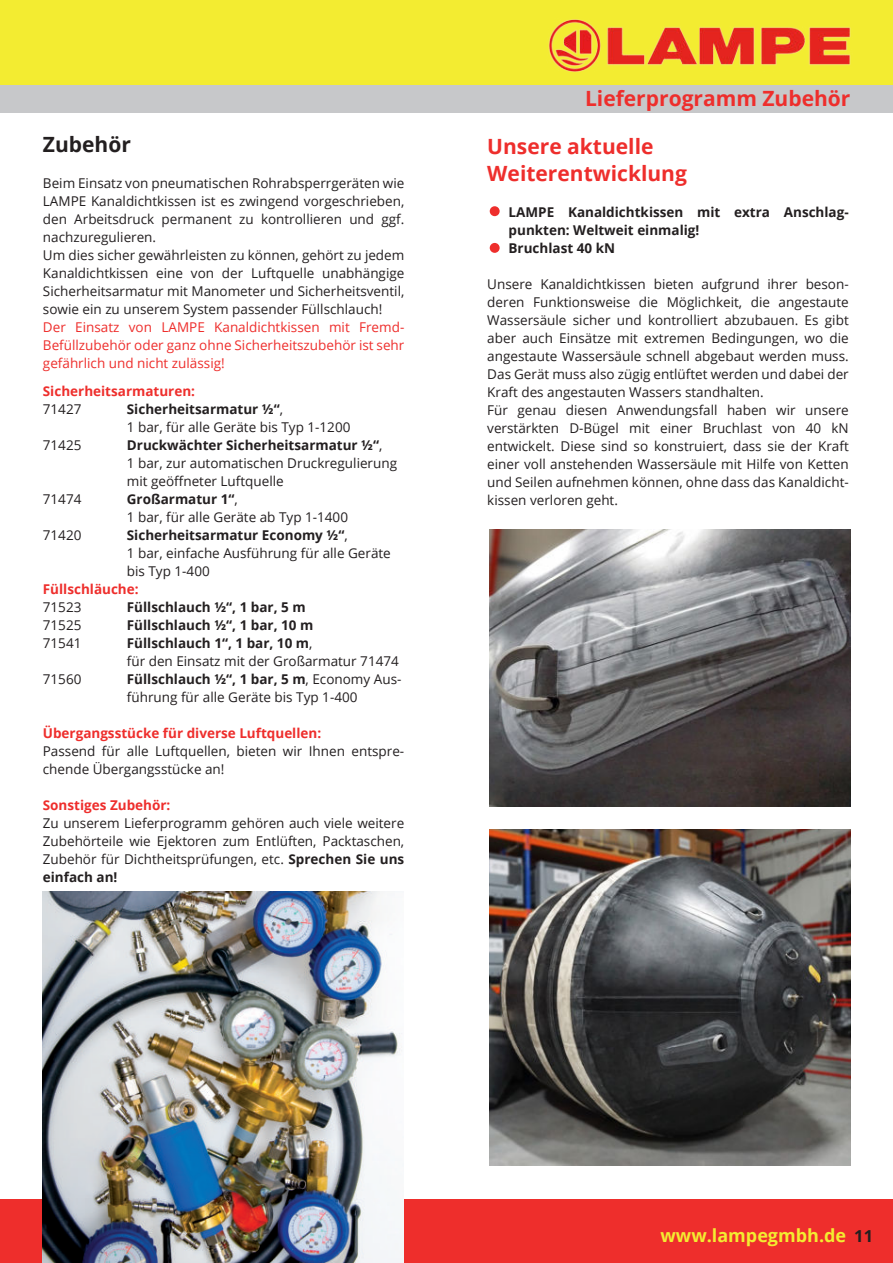
<style>
.page{position:relative;width:893px;height:1263px;background:#fff}
.page>*{position:absolute;margin:0;border:0;box-sizing:border-box;transform-origin:0 0}
.t1{font:700 21px/27px "Open Sans";color:#ee2e2c}
.t2{font:700 21px "Open Sans";color:#231f20}
.t3{font:700 18px "Open Sans";color:#f3ec31}
.t4{font:13.5px/18px "Open Sans";color:#231f20}
.t5{font:700 13.5px/18px "Open Sans";color:#231f20}
.t6{font:13.5px/18px "Open Sans";color:#ee2e2c;text-align:justify}
.t7{font:700 13.5px "Open Sans";color:#ee2e2c}
.s1{font-weight:700}
.s2{font-size:16.5px;color:#231f20}
</style>
<div class="page">
<div style="left:0;top:1199px;width:893px;height:64px;background:#ee2e2c"></div>
<div style="left:0;top:0;width:893px;height:138px;background:#f3ec31"></div>
<img style="left:548px;top:19px;width:303px;height:53px">
<div style="left:0;top:111px;width:893px;height:84px;background:#fff"></div>
<div style="left:0;top:85px;width:893px;height:27px;background:#c7c8ca"></div>
<img style="left:489px;top:530px;width:361px;height:276px">
<img style="left:489px;top:829px;width:361px;height:336px">
<img style="left:43px;top:891px;width:361px;height:372px">
<div style="left:490px;top:206px;width:10px;height:10px;background:#ee2e2c;border-radius:50%"></div>
<div style="left:490px;top:243px;width:10px;height:10px;background:#ee2e2c;border-radius:50%"></div>
<h1 class="t2" style="left:43px;top:136px;width:89px">Zubehör</h1>
<p class="t4" style="left:43px;top:176px;width:363px">Beim Einsatz von pneumatischen Rohrabsperrgeräten wie LAMPE Kanaldichtkissen ist es zwingend vorgeschrieben, den Arbeitsdruck permanent zu kontrollieren und ggf. nachzuregulieren.<br>Um dies sicher gewährleisten zu können, gehört zu jedem Kanaldichtkissen eine von der Luftquelle unabhängige Sicherheitsarmatur mit Manometer und Sicherheitsventil, sowie ein zu unserem System passender Füllschlauch!</p>
<p class="t6" style="left:43px;top:320px;width:363px">Der Einsatz von LAMPE Kanaldichtkissen mit Fremd-Befüllzubehör oder ganz ohne Sicherheitszubehör ist sehr gefährlich und nicht zulässig!</p>
<p class="t7" style="left:43px;top:382px;width:154px">Sicherheitsarmaturen:</p>
<p class="t4" style="left:43px;top:402px;width:40px">71427</p>
<p class="t4" style="left:127px;top:402px;width:225px"><span class="s1">Sicherheitsarmatur ½“</span>,<br>1 bar, für alle Geräte bis Typ 1-1200</p>
<p class="t4" style="left:43px;top:438px;width:40px">71425</p>
<p class="t4" style="left:127px;top:438px;width:272px"><span class="s1">Druckwächter Sicherheitsarmatur ½“</span>,<br>1 bar, zur automatischen Druckregulierung mit geöfneter Luftquelle</p>
<p class="t4" style="left:43px;top:492px;width:40px">71474</p>
<p class="t4" style="left:127px;top:492px;width:223px"><span class="s1">Großarmatur 1“</span>,<br>1 bar, für alle Geräte ab Typ 1-1400</p>
<p class="t4" style="left:43px;top:528px;width:40px">71420</p>
<p class="t4" style="left:127px;top:528px;width:265px"><span class="s1">Sicherheitsarmatur Economy ½“</span>,<br>1 bar, einfache Ausführung für alle Geräte bis Typ 1-400</p>
<p class="t7" style="left:43px;top:584px;width:97px">Füllschläuche:</p>
<p class="t4" style="left:43px;top:600px;width:40px">71523</p>
<p class="t5" style="left:127px;top:598px;width:180px">Füllschlauch ½“, 1 bar, 5 m</p>
<p class="t4" style="left:43px;top:618px;width:40px">71525</p>
<p class="t5" style="left:127px;top:616px;width:188px">Füllschlauch ½“, 1 bar, 10 m</p>
<p class="t4" style="left:43px;top:636px;width:40px">71541</p>
<p class="t4" style="left:127px;top:636px;width:274px"><span class="s1">Füllschlauch 1“, 1 bar, 10 m</span>,<br>für den Einsatz mit der Großarmatur 71474</p>
<p class="t4" style="left:43px;top:672px;width:40px">71560</p>
<p class="t4" style="left:127px;top:672px;width:276px"><span class="s1">Füllschlauch ½“, 1 bar, 5 m</span>, Economy Aus&shy;führung für alle Geräte bis Typ 1-400</p>
<p class="t7" style="left:43px;top:728px;width:280px">Übergangsstücke für diverse Luftquellen:</p>
<p class="t4" style="left:43px;top:742px;width:363px">Passend für alle Luftquellen, bieten wir Ihnen entspre&shy;chende Übergangsstücke an!</p>
<p class="t7" style="left:43px;top:796px;width:129px">Sonstiges Zubehör:</p>
<p class="t4" style="left:43px;top:816px;width:363px;text-align:justify">Zu unserem Lieferprogramm gehören auch viele weitere Zubehörteile wie Ejektoren zum Entlüften, Packtaschen, Zubehör für Dichtheitsprüfungen, etc. <span class="s1">Sprechen Sie uns einfach an!</span></p>
<h1 class="t1" style="left:585px;top:87px;width:267px">Lieferprogramm Zubehör</h1>
<h1 class="t1" style="left:487px;top:135px;width:201px">Unsere aktuelle<br>Weiterentwicklung</h1>
<p class="t5" style="left:509px;top:202px;width:342px">LAMPE Kanaldichtkissen mit extra Anschlag&shy;punkten: Weltweit einmalig!<br>Bruchlast 40 kN</p>
<p class="t4" style="left:487px;top:276px;width:363px">Unsere Kanaldichtkissen bieten aufgrund ihrer beson&shy;deren Funktionsweise die Möglichkeit, die angestaute Wassersäule sicher und kontrolliert abzubauen. Es gibt aber auch Einsätze mit extremen Bedingungen, wo die angestaute Wassersäule schnell abgebaut werden muss.<br>Das Gerät muss also zügig entlüftet werden und dabei der Kraft des angestauten Wassers standhalten.<br>Für genau diesen Anwendungsfall haben wir unsere verstärkten D-Bügel mit einer Bruchlast von 40 kN entwickelt. Diese sind so konstruiert, dass sie der Kraft einer voll anstehenden Wassersäule mit Hilfe von Ketten und Seilen aufnehmen können, ohne dass das Kanaldicht&shy;kissen verloren geht.</p>
<h2 class="t3" style="left:660px;top:1228px;width:214px">www.lampegmbh.de <span class="s2">11</span></h2>
</div>
